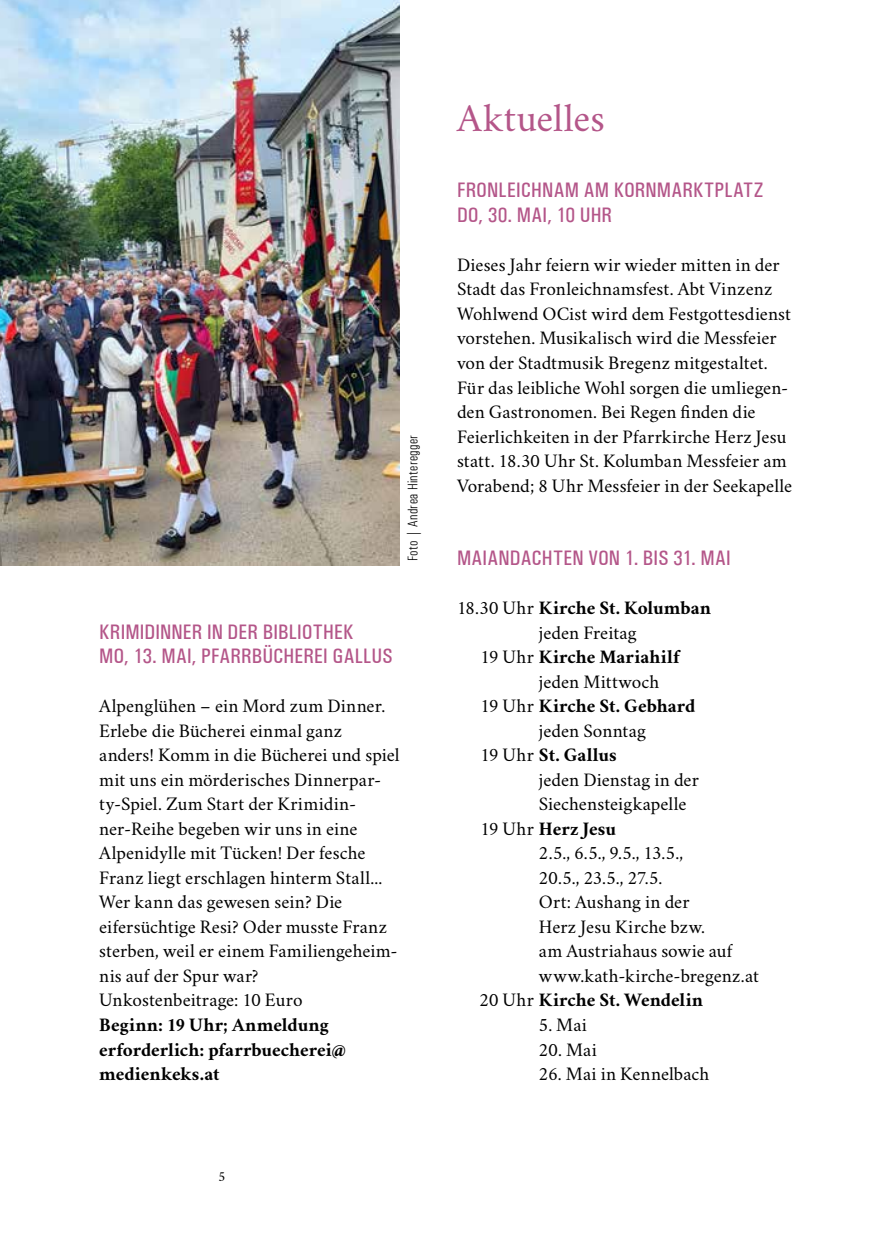
<style>
.page{position:relative;width:893px;height:1241px;background:#fff}
.page>*{position:absolute;margin:0;border:0;box-sizing:border-box;transform-origin:0 0}
.t1{font:40.25px "Crimson";letter-spacing:.005em;color:#b45689}
.t2{font:500 condensed 21px/24.5px "Univers";letter-spacing:.005em;color:#b45689}
.t3{font:19.25px/24.5px "Crimson";color:#000}
.t4{font:700 19.25px/24.5px "Crimson";color:#000}
.t5{font:300 condensed 14px "Univers";letter-spacing:.025em;color:#000}
.t6{font:14px "Crimson";color:#000}
.s1{font-weight:400}
</style>
<div class="page">
<img style="left:0;top:0;width:399px;height:565px">
<p class="t5" style="left:405px;top:561px;width:127px;rotate:-90deg">Foto | Andrea Hinteregger</p>
<p class="t2" style="left:99px;top:619px;width:295px">KRIMIDINNER IN DER BIBLIOTHEK<br>MO, 13. MAI, PFARRBÜCHEREI GALLUS</p>
<p class="t3" style="left:99px;top:691px;width:302px">Alpenglühen – ein Mord zum Dinner.<br>Erlebe die Bücherei einmal ganz anders! Komm in die Bücherei und spiel mit uns ein mörderisches Dinnerpar&shy;ty-Spiel. Zum Start der Krimidin&shy;ner-Reihe begeben wir uns in eine Alpenidylle mit Tücken! Der fesche Franz liegt erschlagen hinterm Stall...<br>Wer kann das gewesen sein? Die eifersüchtige Resi? Oder musste Franz sterben, weil er einem Familiengeheim&shy;nis auf der Spur war?<br>Unkostenbeitrage: 10 Euro</p>
<p class="t4" style="left:99px;top:1012px;width:248px">Beginn: 19 Uhr; Anmeldung erforderlich: pfarrbuecherei@ medienkeks.at</p>
<h1 class="t1" style="left:457px;top:86px;width:149px">Aktuelles</h1>
<p class="t2" style="left:457px;top:178px;width:308px">FRONLEICHNAM AM KORNMARKTPLATZ<br>DO, 30. MAI, 10 UHR</p>
<p class="t3" style="left:457px;top:250px;width:337px">Dieses Jahr feiern wir wieder mitten in der Stadt das Fronleichnamsfest. Abt Vinzenz Wohlwend OCist wird dem Festgottesdienst vorstehen. Musikalisch wird die Messfeier von der Stadtmusik Bregenz mitgestaltet.<br>Für das leibliche Wohl sorgen die umliegen&shy;den Gastronomen. Bei Regen finden die Feierlichkeiten in der Pfarrkirche Herz Jesu statt. 18.30 Uhr St. Kolumban Messfeier am Vorabend; 8 Uhr Messfeier in der Seekapelle</p>
<p class="t2" style="left:457px;top:545px;width:275px">MAIANDACHTEN VON 1. BIS 31. MAI</p>
<p class="t4" style="left:457px;top:595px;width:255px"><span class="s1">18.30 Uhr</span> Kirche St. Kolumban</p>
<p class="t3" style="left:539px;top:617px;width:99px">jeden Freitag</p>
<p class="t4" style="left:481px;top:644px;width:201px"><span class="s1">19 Uhr</span> Kirche Mariahilf</p>
<p class="t3" style="left:539px;top:666px;width:122px">jeden Mittwoch</p>
<p class="t4" style="left:481px;top:693px;width:216px"><span class="s1">19 Uhr</span> Kirche St. Gebhard</p>
<p class="t3" style="left:539px;top:715px;width:108px">jeden Sonntag</p>
<p class="t4" style="left:481px;top:742px;width:138px"><span class="s1">19 Uhr</span> St. Gallus</p>
<p class="t3" style="left:539px;top:764px;width:161px">jeden Dienstag in der</p>
<p class="t3" style="left:539px;top:789px;width:149px">Siechensteigkapelle</p>
<p class="t4" style="left:481px;top:816px;width:137px"><span class="s1">19 Uhr</span> Herz Jesu</p>
<p class="t3" style="left:539px;top:838px;width:146px">2.5., 6.5., 9.5., 13.5.,</p>
<p class="t3" style="left:539px;top:862px;width:125px">20.5., 23.5., 27.5.</p>
<p class="t3" style="left:539px;top:887px;width:152px">Ort: Aushang in der</p>
<p class="t3" style="left:539px;top:911px;width:168px">Herz Jesu Kirche bzw.</p>
<p class="t3" style="left:539px;top:936px;width:195px">am Austriahaus sowie auf</p>
<p class="t3" style="left:539px;top:960px;width:222px">www.kath-kirche-bregenz.at</p>
<p class="t4" style="left:479px;top:987px;width:225px"><span class="s1">20 Uhr</span> Kirche St. Wendelin</p>
<p class="t3" style="left:539px;top:1009px;width:50px">5. Mai</p>
<p class="t3" style="left:539px;top:1034px;width:59px">20. Mai</p>
<p class="t3" style="left:539px;top:1058px;width:172px">26. Mai in Kennelbach</p>
<p class="t6" style="left:218px;top:1164px;width:8px">5</p>
</div>
